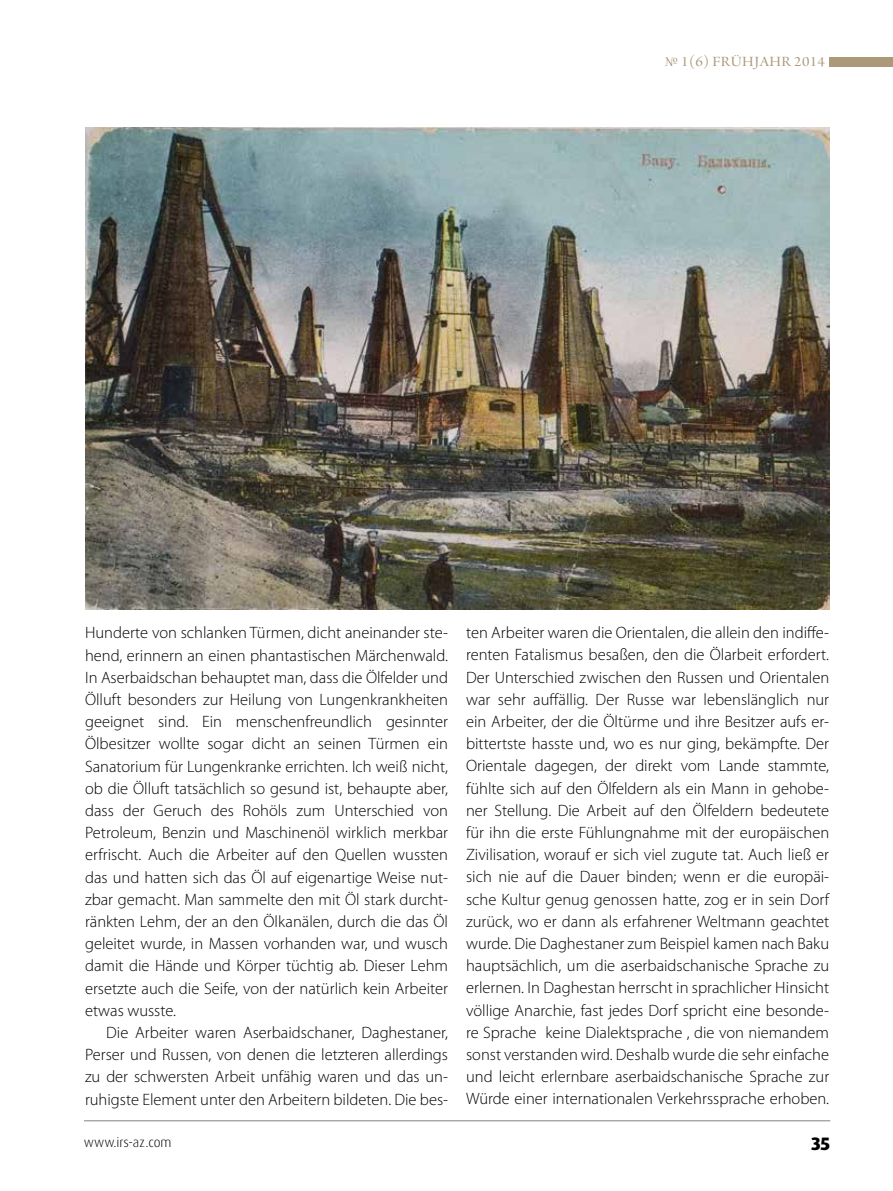
<style>
.page{position:relative;width:893px;height:1191px;background:#fff}
.page>*{position:absolute;margin:0;border:0;box-sizing:border-box;transform-origin:0 0}
.t1{font:800 18px "Dax Pro";color:#000}
.t2{font:300 16.5px/22.2px "Myriad Pro";color:#000;text-align:justify}
.t3{font:15px "Arno Pro Display";letter-spacing:.03em;color:#ac9979;scale:1.1 1}
.t4{font:300 13.5px "Dax Pro";color:#000}
</style>
<div class="page">
<hr style="left:84px;top:1120px;width:746px;height:1px;background:#808285">
<img style="left:85px;top:127px;width:744px;height:482px">
<div style="left:829px;top:57px;width:64px;height:9px;background:#ac9979"></div>
<p class="t3" style="left:665px;top:53px;width:147px">№ 1(6) FRÜHJAHR 2014</p>
<p class="t2" style="left:85px;top:622px;width:365px">H underte von schlanken Türmen, dicht aneinander ste&shy;hend, erinnern an einen phantastischen Märchenwald.<br>In Aserbaidschan behauptet man, dass die Ölfelder und Ölluft besonders zur Heilung von Lungenkrankheiten geeignet sind. Ein menschenfreundlich gesinnter Ölbesitzer wollte sogar dicht an seinen Türmen ein Sanatorium für Lungenkranke errichten. Ich weiß nicht, ob die Ölluft tatsächlich so gesund ist, behaupte aber, dass der Geruch des Rohöls zum Unterschied von Petroleum, Benzin und Maschinenöl wirklich merkbar erfrischt. Auch die Arbeiter auf den Quellen wussten das und hatten sich das Öl auf eigenartige Weise nut&shy;zbar gemacht. Man sammelte den mit Öl stark durcht&shy;ränkten Lehm, der an den Ölkanälen, durch die das Öl geleitet wurde, in Massen vorhanden war, und wusch damit die Hände und Körper tüchtig ab. Dieser Lehm ersetzte auch die Seife, von der natürlich kein Arbeiter etwas wusste.</p>
<p class="t2" style="left:85px;top:1021px;width:365px;text-indent:21px">Die Arbeiter waren Aserbaidschaner, Daghestaner, Perser und Russen, von denen die letzteren allerdings zu der schwersten Arbeit unfähig waren und das un&shy;ruhigste Element unter den Arbeitern bildeten. Die bes-</p>
<p class="t2" style="left:466px;top:622px;width:365px">ten Arbeiter waren die Orientalen, die allein den indiffe&shy;renten Fatalismus besaßen, den die Ölarbeit erfordert.<br>Der Unterschied zwischen den Russen und Orientalen war sehr auffällig. Der Russe war lebenslänglich nur ein Arbeiter, der die Öltürme und ihre Besitzer aufs er&shy;bittertste hasste und, wo es nur ging, bekämpfte. Der Orientale dagegen, der direkt vom Lande stammte, fühlte sich auf den Ölfeldern als ein Mann in gehobe&shy;ner Stellung. Die Arbeit auf den Ölfeldern bedeutete für ihn die erste Fühlungnahme mit der europäischen Zivilisation, worauf er sich viel zugute tat. Auch ließ er sich nie auf die Dauer binden; wenn er die europäi&shy;sche Kultur genug genossen hatte, zog er in sein Dorf zurück, wo er dann als erfahrener Weltmann geachtet wurde. Die Daghestaner zum Beispiel kamen nach Baku hauptsächlich, um die aserbaidschanische Sprache zu erlernen. In Daghestan herrscht in sprachlicher H insicht völlige Anarchie, fast jedes Dorf spricht eine besonde&shy;re Sprache keine Dialektsprache , die von niemandem sonst verstanden wird. Deshalb wurde die sehr einfache und leicht erlernbare aserbaidschanische Sprache zur Würde einer internationalen Verkehrssprache erhoben.</p>
<p class="t4" style="left:84px;top:1133px;width:89px">www.irs-az.com</p>
<p class="t1" style="left:811px;top:1131px;width:21px">35</p>
</div>
